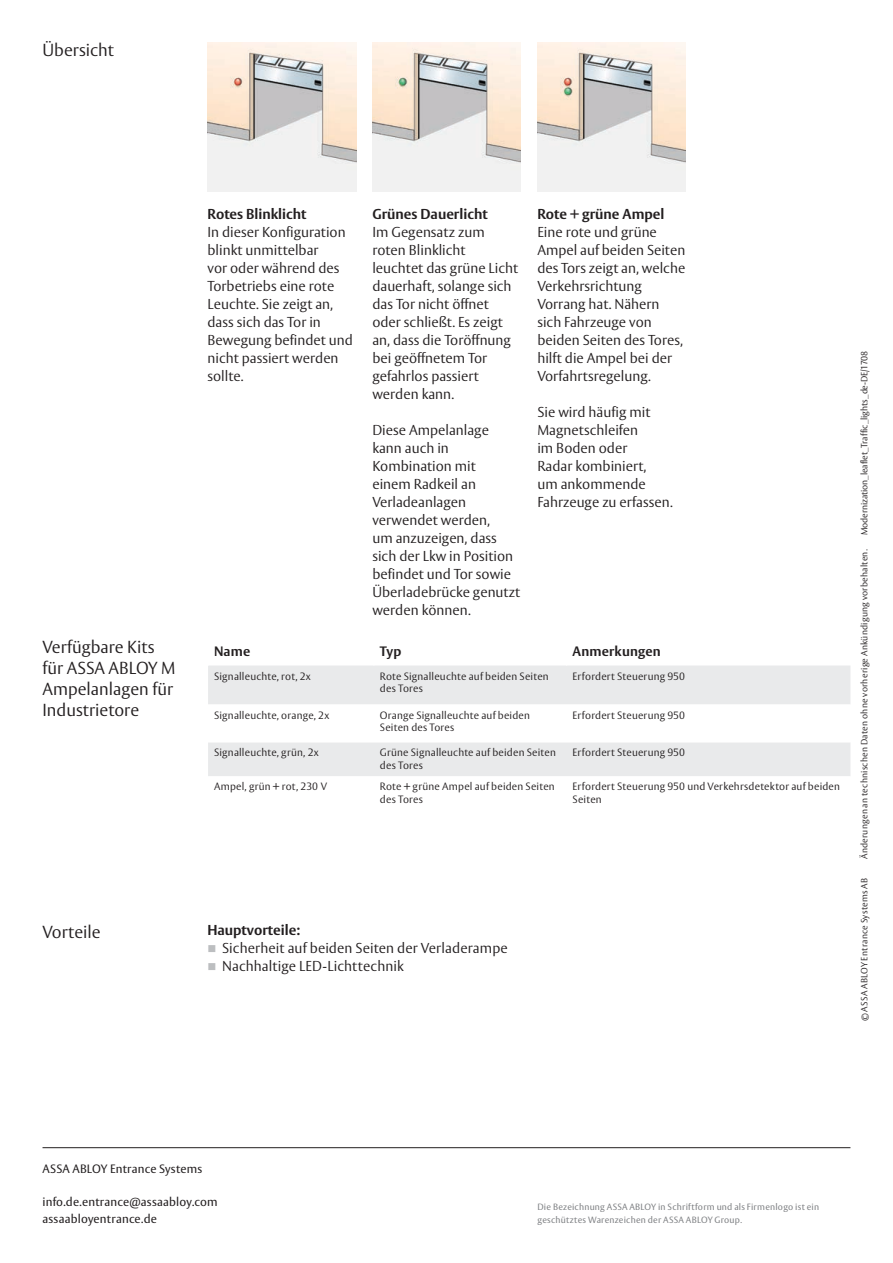
<style>
.page{position:relative;width:893px;height:1263px;background:#fff}
.page>*{position:absolute;margin:0;border:0;box-sizing:border-box;transform-origin:0 0}
.t1{font:300 17.25px/21px "ASSA Vesta";color:#231f20}
.t2{font:300 14.25px/18px "ASSA Vesta";color:#231f20}
.t3{font:700 14.25px "ASSA Vesta";color:#231f20}
.t4{font:700 13.5px "ASSA Vesta";letter-spacing:.01em;color:#231f20}
.t5{font:12px/16.5px "ASSA Vesta";letter-spacing:.015em;color:#231f20}
.t6{font:300 10.5px/12.6px "ASSA Vesta";letter-spacing:.02em;color:#231f20}
.t7{font:9px/12.8px "ASSA Vesta";letter-spacing:.025em;color:#808285}
.t8{font:300 9px "ASSA Vesta";letter-spacing:.02em;color:#231f20}
.t9{font:300 9px "ASSA Vesta";letter-spacing:-.015em;color:#231f20}
</style>
<div class="page">
<hr style="left:43px;top:1147px;width:807px;height:1px;background:#231f20">
<img style="left:537px;top:43px;width:149px;height:148px">
<img style="left:372px;top:43px;width:149px;height:148px">
<img style="left:207px;top:43px;width:149px;height:148px">
<div style="left:208px;top:665px;width:642px;height:39px;background:#e9eaeb"></div>
<div style="left:208px;top:743px;width:642px;height:33px;background:#e9eaeb"></div>
<p class="t1" style="left:43px;top:40px;width:73px">Übersicht</p>
<p class="t1" style="left:43px;top:638px;width:135px">Verfügbare Kits für ASSA ABLOY M<br>Ampelanlagen für<br>Industrietore</p>
<p class="t1" style="left:43px;top:922px;width:60px">Vorteile</p>
<p class="t3" style="left:207px;top:205px;width:101px">Rotes Blinklicht</p>
<p class="t2" style="left:207px;top:224px;width:147px">In dieser Konfiguration blinkt unmittelbar<br>vor oder während des<br>Torbetriebs eine rote<br>Leuchte. Sie zeigt an, dass sich das Tor in<br>Bewegung befindet und nicht passiert werden sollte.</p>
<p class="t3" style="left:372px;top:205px;width:117px">Grünes Dauerlicht</p>
<p class="t2" style="left:372px;top:224px;width:147px">Im Gegensatz zum roten Blinklicht leuchtet das grüne Licht dauerhaft, solange sich das Tor nicht öffnet oder schließt. Es zeigt an, dass die Toröffnung bei geöffnetem Tor gefahrlos passiert werden kann.</p>
<p class="t2" style="left:372px;top:422px;width:149px">Diese Ampelanlage kann auch in<br>Kombination mit<br>einem Radkeil an<br>Verladeanlagen verwendet werden,<br>um anzuzeigen, dass sich der Lkw in Position befindet und Tor sowie<br>Überladebrücke genutzt werden können.</p>
<p class="t3" style="left:537px;top:205px;width:129px">Rote + grüne Ampel</p>
<p class="t2" style="left:537px;top:224px;width:149px">Eine rote und grüne<br>Ampel auf beiden Seiten des Tors zeigt an, welche<br>Verkehrsrichtung<br>Vorrang hat. Nähern sich Fahrzeuge von beiden Seiten des Tores, hilft die Ampel bei der<br>Vorfahrtsregelung.</p>
<p class="t2" style="left:537px;top:404px;width:137px">Sie wird häufig mit<br>Magnetschleifen<br>im Boden oder<br>Radar kombiniert,<br>um ankommende<br>Fahrzeuge zu erfassen.</p>
<p class="t4" style="left:214px;top:643px;width:38px">Name</p>
<p class="t4" style="left:380px;top:643px;width:23px">Typ</p>
<p class="t4" style="left:573px;top:643px;width:90px">Anmerkungen</p>
<p class="t6" style="left:214px;top:670px;width:98px">Signalleuchte, rot, 2x</p>
<p class="t6" style="left:380px;top:670px;width:170px">Rote Signalleuchte auf beiden Seiten des Tores</p>
<p class="t6" style="left:573px;top:670px;width:114px">Erfordert Steuerung 950</p>
<p class="t6" style="left:214px;top:709px;width:117px">Signalleuchte, orange, 2x</p>
<p class="t6" style="left:380px;top:709px;width:152px">Orange Signalleuchte auf beiden<br>Seiten des Tores</p>
<p class="t6" style="left:573px;top:709px;width:114px">Erfordert Steuerung 950</p>
<p class="t6" style="left:214px;top:747px;width:106px">Signalleuchte, grün, 2x</p>
<p class="t6" style="left:380px;top:747px;width:178px">Grüne Signalleuchte auf beiden Seiten des Tores</p>
<p class="t6" style="left:573px;top:747px;width:114px">Erfordert Steuerung 950</p>
<p class="t6" style="left:214px;top:781px;width:114px">Ampel, grün + rot, 230 V</p>
<p class="t6" style="left:380px;top:781px;width:176px">Rote + grüne Ampel auf beiden Seiten des Tores</p>
<p class="t6" style="left:573px;top:781px;width:269px">Erfordert Steuerung 950 und Verkehrsdetektor auf beiden<br>Seiten</p>
<p class="t3" style="left:207px;top:921px;width:94px">Hauptvorteile:</p>
<p class="t2" style="left:222px;top:940px;width:287px">Sicherheit auf beiden Seiten der Verladerampe<br>Nachhaltige LED-Lichttechnik</p>
<p class="t9" style="left:859px;top:535px;width:186px;rotate:-90deg">Modernization_leaflet_Traffic_lights_de-DE/1708</p>
<p class="t8" style="left:859px;top:859px;width:311px;rotate:-90deg">Änderungen an technischen Daten ohne vorherige Ankündigung vorbehalten.</p>
<p class="t8" style="left:859px;top:1021px;width:145px;rotate:-90deg">© ASSA ABLOY Entrance Systems AB</p>
<p class="t5" style="left:43px;top:1161px;width:161px">ASSA ABLOY Entrance Systems</p>
<p class="t5" style="left:43px;top:1194px;width:177px">info.de.entrance@assaabloy.com assaabloyentrance.de</p>
<p class="t7" style="left:537px;top:1201px;width:283px">Die Bezeichnung ASSA ABLOY in Schriftform und als Firmenlogo ist ein geschütztes Warenzeichen der ASSA ABLOY Group.</p>
</div>
